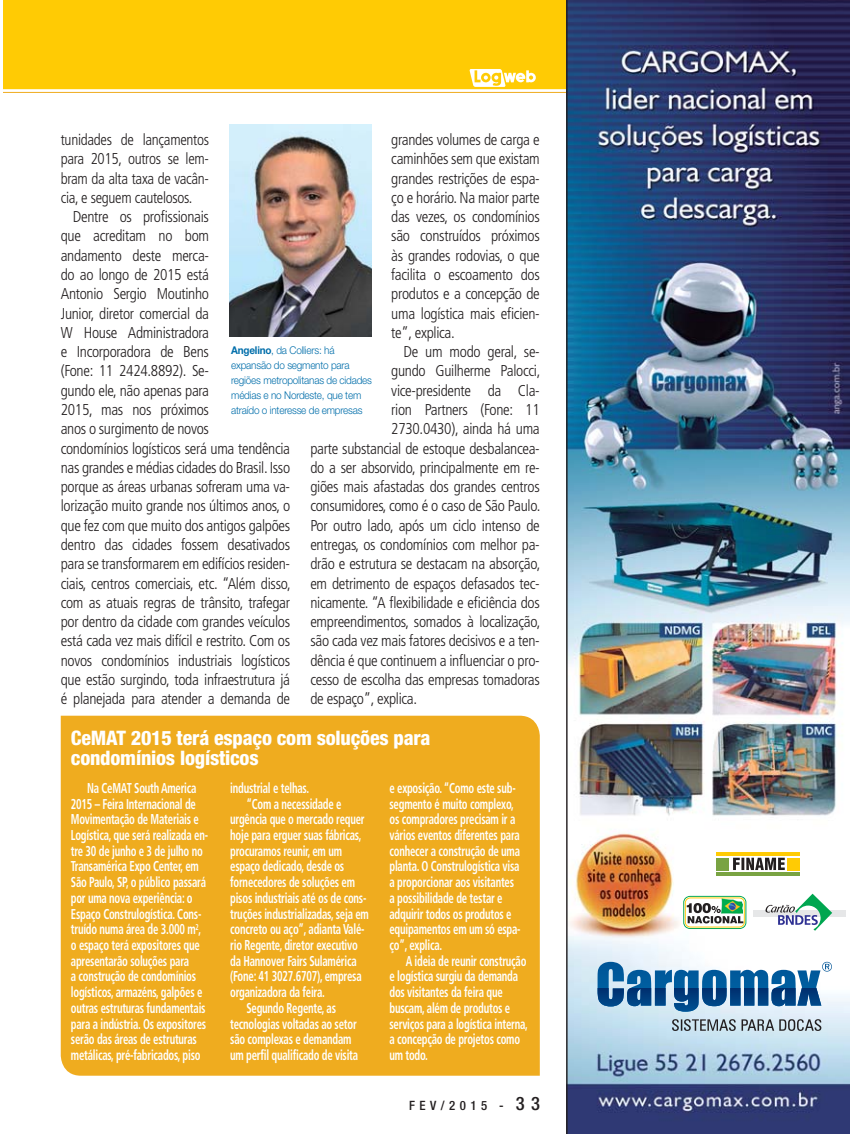
<style>
.page{position:relative;width:850px;height:1134px;background:#fff}
.page>*{position:absolute;margin:0;border:0;box-sizing:border-box;transform-origin:0 0}
.t1{font:800 condensed 20px/20px "Helvetica Neue";letter-spacing:-.01em;color:#fff}
.t2{font:500 condensed 18.6px "Helvetica Neue";color:#231f20}
.t3{font:300 condensed 15.8px/19.2px "Frutiger";letter-spacing:-.02em;color:#231f20}
.t4{font:300 condensed 15.8px/19.2px "Frutiger";letter-spacing:-.02em;color:#231f20;text-align:justify;scale:.96 1}
.t5{font:700 condensed 14.2px/15.8px "Frutiger";letter-spacing:-.02em;color:#fff;scale:.75 1}
.t6{font:300 10.8px/15px "Helvetica Neue";letter-spacing:-.02em;color:#006eaa;scale:.93 1}
.s1{font-weight:700}
</style>
<div class="page">
<div style="left:61px;top:716px;width:479px;height:360px;background:#efac1f"></div>
<div style="left:3px;top:0;width:564px;height:92px;background:#ffcb04"></div>
<svg style="left:469px;top:69px;width:67px;height:18px"></svg>
<hr style="left:3px;top:89px;width:564px;height:3px;background:#fff">
<hr style="left:3px;top:92px;width:564px;height:1px;background:#efac1f">
<img style="left:229px;top:125px;width:142px;height:212px">
<img style="left:568px;top:0;width:282px;height:1134px">
<div style="left:753px;top:910px;width:92px;height:6px;background:#e6e7e8"></div>
<svg style="left:765px;top:894px;width:67px;height:37px"></svg>
<svg style="left:598px;top:962px;width:234px;height:50px"></svg>
<svg style="left:672px;top:1019px;width:149px;height:12px;background:#96a2a9"></svg>
<svg style="left:714px;top:850px;width:89px;height:28px"></svg>
<svg style="left:733px;top:858px;width:52px;height:12px"></svg>
<div style="left:717px;top:858px;width:12px;height:12px;background:#79a342"></div>
<div style="left:788px;top:858px;width:12px;height:12px;background:#ffcb04"></div>
<hr style="left:717px;top:853px;width:83px;height:3px;background:#ffcb04">
<hr style="left:717px;top:872px;width:83px;height:4px;background:#79a342">
<svg style="left:681px;top:895px;width:67px;height:35px"></svg>
<svg style="left:683px;top:896px;width:63px;height:33px"></svg>
<hr style="left:566px;top:0;width:2px;height:1134px;background:#231f20">
<p class="t4" style="left:61px;top:131px;width:156px">tunidades de lançamentos para 2015, outros se lem&shy;bram da alta taxa de vacân&shy;cia, e seguem cautelosos.</p>
<p class="t3" style="left:61px;top:208px;width:231px;text-indent:12px">Dentre os profissionais<br>que acreditam no bom<br>andamento deste merca-<br>do ao longo de 2015 está<br>Antonio Sergio Moutinho<br>Junior, diretor comercial da<br>W House Administradora<br>e Incorporadora de Bens<br>(Fone: 11 2424.8892). Se-<br>gundo ele, não apenas para<br>2015, mas nos próximos<br>anos o surgimento de novos<br>condomínios logísticos será uma tendência nas grandes e médias cidades do Brasil. Isso porque as áreas urbanas sofreram uma va&shy;lorização muito grande nos últimos anos, o que fez com que muito dos antigos galpões dentro das cidades fossem desativados para se transformarem em edifícios residen&shy;ciais, centros comerciais, etc. “Além disso, com as atuais regras de trânsito, trafegar por dentro da cidade com grandes veículos está cada vez mais difícil e restrito. Com os novos condomínios industriais logísticos que estão surgindo, toda infraestrutura já é planejada para atender a demanda de</p>
<p class="t3" style="left:391px;top:131px;width:150px;text-align:justify">grandes volumes de carga e caminhões sem que existam grandes restrições de espa&shy;ço e horário. Na maior parte das vezes, os condomínios são construídos próximos às grandes rodovias, o que facilita o escoamento dos produtos e a concepção de uma logística mais eficien&shy;te”, explica.</p>
<p class="t3" style="left:403px;top:343px;width:138px">De um modo geral, se-</p>
<p class="t3" style="left:391px;top:363px;width:151px">gundo Guilherme Palocci,</p>
<p class="t3" style="left:391px;top:382px;width:150px">vice-presidente da Cla-</p>
<p class="t3" style="left:391px;top:401px;width:150px">rion Partners (Fone: 11</p>
<p class="t3" style="left:391px;top:420px;width:150px">2730.0430), ainda há uma</p>
<p class="t3" style="left:310px;top:440px;width:231px">parte substancial de estoque desbalancea-</p>
<p class="t3" style="left:310px;top:459px;width:231px">do a ser absorvido, principalmente em re-</p>
<p class="t3" style="left:310px;top:478px;width:231px">giões mais afastadas dos grandes centros</p>
<p class="t3" style="left:310px;top:498px;width:231px">consumidores, como é o caso de São Paulo.</p>
<p class="t3" style="left:310px;top:517px;width:231px">Por outro lado, após um ciclo intenso de</p>
<p class="t3" style="left:310px;top:536px;width:231px">entregas, os condomínios com melhor pa-</p>
<p class="t3" style="left:310px;top:555px;width:232px">drão e estrutura se destacam na absorção,</p>
<p class="t3" style="left:310px;top:575px;width:231px">em detrimento de espaços defasados tec-</p>
<p class="t3" style="left:310px;top:594px;width:231px">nicamente. “A flexibilidade e eficiência dos</p>
<p class="t3" style="left:310px;top:613px;width:231px">empreendimentos, somados à localização,</p>
<p class="t3" style="left:310px;top:633px;width:231px">são cada vez mais fatores decisivos e a ten-</p>
<p class="t3" style="left:310px;top:652px;width:231px">dência é que continuem a influenciar o pro-</p>
<p class="t3" style="left:310px;top:671px;width:231px">cesso de escolha das empresas tomadoras</p>
<p class="t3" style="left:310px;top:690px;width:108px">de espaço”, explica.</p>
<p class="t6" style="left:231px;top:344px;width:153px"><span class="s1">Angelino</span>, da Colliers: há expansão do segmento para regiões metropolitanas de cidades médias e no Nordeste, que tem atraído o interesse de empresas</p>
<p class="t1" style="left:71px;top:730px;width:361px">CeMAT 2015 terá espaço com soluções para condomínios logísticos</p>
<p class="t5" style="left:71px;top:781px;width:184px;text-indent:16px">Na CeMAT South America<br>2015 – Feira Internacional de<br>Movimentação de Materiais e<br>Logística, que será realizada en&shy;tre 30 de junho e 3 de julho no<br>Transamérica Expo Center, em<br>São Paulo, SP, o público passará por uma nova experiência: o<br>Espaço Construlogística. Cons&shy;truído numa área de 3.000 m<sup>2</sup>, o espaço terá expositores que apresentarão soluções para<br>a construção de condomínios logísticos, armazéns, galpões e outras estruturas fundamentais para a indústria. Os expositores serão das áreas de estruturas metálicas, pré-fabricados, piso</p>
<p class="t5" style="left:230px;top:781px;width:107px">industrial e telhas.</p>
<p class="t5" style="left:390px;top:781px;width:176px">e exposição. “Como este sub&shy;segmento é muito complexo, os compradores precisam ir a vários eventos diferentes para conhecer a construção de uma planta. O Construlogística visa a proporcionar aos visitantes a possibilidade de testar e adquirir todos os produtos e equipamentos em um só espa&shy;ço”, explica.</p>
<p class="t5" style="left:390px;top:954px;width:186px;text-indent:16px">A ideia de reunir construção e logística surgiu da demanda dos visitantes da feira que buscam, além de produtos e serviços para a logística interna, a concepção de projetos como um todo.</p>
<p class="t5" style="left:246px;top:797px;width:128px">“Com a necessidade e</p>
<p class="t5" style="left:230px;top:813px;width:181px">urgência que o mercado requer</p>
<p class="t5" style="left:230px;top:828px;width:177px">hoje para erguer suas fábricas,</p>
<p class="t5" style="left:230px;top:844px;width:151px">procuramos reunir, em um</p>
<p class="t5" style="left:230px;top:860px;width:154px">espaço dedicado, desde os</p>
<p class="t5" style="left:230px;top:875px;width:168px">fornecedores de soluções em</p>
<p class="t5" style="left:230px;top:891px;width:183px">pisos industriais até os de cons-</p>
<p class="t5" style="left:230px;top:907px;width:186px">truções industrializadas, seja em</p>
<p class="t5" style="left:230px;top:923px;width:181px">concreto ou aço”, adianta Valé-</p>
<p class="t5" style="left:230px;top:938px;width:172px">rio Regente, diretor executivo</p>
<p class="t5" style="left:230px;top:954px;width:170px">da Hannover Fairs Sulamérica</p>
<p class="t5" style="left:230px;top:970px;width:177px">(Fone: 41 3027.6707), empresa</p>
<p class="t5" style="left:230px;top:985px;width:128px">organizadora da feira.</p>
<p class="t5" style="left:246px;top:1001px;width:121px">Segundo Regente, as</p>
<p class="t5" style="left:230px;top:1017px;width:170px">tecnologias voltadas ao setor</p>
<p class="t5" style="left:230px;top:1033px;width:163px">são complexas e demandam</p>
<p class="t5" style="left:230px;top:1048px;width:172px">um perfil qualificado de visita</p>
<p class="t2" style="left:516px;top:1097px;width:26px">3 3</p>
</div>
